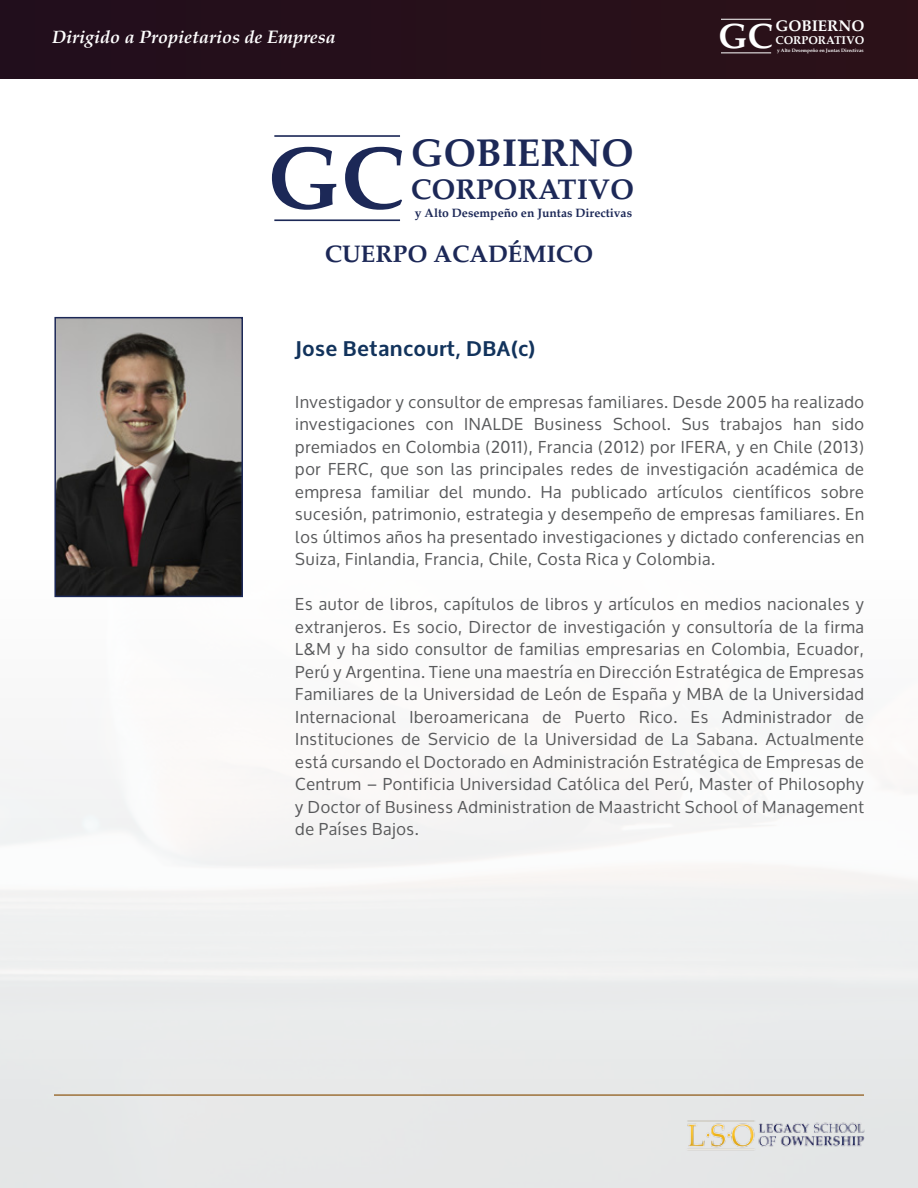
<style>
.page{position:relative;width:918px;height:1188px;background:#fff}
.page>*{position:absolute;margin:0;border:0;box-sizing:border-box;transform-origin:0 0}
.t1{font:700 88.35px "Palatino";color:#1c2857}
.t2{font:700 38.85px "Palatino";color:#1c2857}
.t3{font:700 35.25px "Palatino";color:#fff}
.t4{font:700 28.65px "Palatino";color:#1c2857}
.t5{font:700 24px "Palatino";color:#1c2857}
.t6{font:700 21px "Oxygen";letter-spacing:.04em;color:#12335c}
.t7{font:italic 700 18px "Palatino";color:#fff}
.t8{font:16.5px/22.5px "Oxygen";letter-spacing:.04em;color:#58595b;text-align:justify}
.t9{font:700 15.45px "Palatino";color:#fff}
.t10{font:700 12.15px "Palatino";color:#1c2857}
.t11{font:700 11.4px "Palatino";color:#fff}
.t12{font:700 4.8px "Palatino";color:#fff}
</style>
<div class="page">
<img style="left:0;top:78px;width:918px;height:1110px">
<div style="left:0;top:0;width:918px;height:78px;background:#27101a"></div>
<hr style="left:54px;top:1094px;width:810px;height:2px;background:#9d7139">
<img style="left:684px;top:1117px;width:184px;height:36px">
<hr style="left:721px;top:19px;width:50px;height:1px;background:#fff">
<hr style="left:721px;top:53px;width:50px;height:1px;background:#fff">
<hr style="left:274px;top:135px;width:126px;height:2px;background:#1c2857">
<hr style="left:274px;top:219px;width:126px;height:2px;background:#1c2857">
<img style="left:57px;top:320px;width:183px;height:274px">
<div style="left:54px;top:317px;width:189px;height:280px;border:2px solid #1c2857"></div>
<p class="t7" style="left:52px;top:22px;width:285px">Dirigido a Propietarios de Empresa</p>
<h3 class="t3" style="left:718px;top:6px;width:56px">GC</h3>
<p class="t9" style="left:776px;top:13px;width:90px">GOBIERNO</p>
<p class="t12" style="left:777px;top:46px;width:88px">y Alto Desempeño en Juntas Directivas</p>
<p class="t11" style="left:776px;top:31px;width:90px">CORPORATIVO</p>
<h1 class="t1" style="left:267px;top:103px;width:139px">GC</h1>
<h2 class="t2" style="left:411px;top:120px;width:224px">GOBIERNO</h2>
<p class="t10" style="left:415px;top:203px;width:219px">y Alto Desempeño en Juntas Directivas</p>
<h3 class="t4" style="left:411px;top:164px;width:224px">CORPORATIVO</h3>
<h3 class="t5" style="left:325px;top:233px;width:270px">CUERPO ACADÉMICO</h3>
<p class="t6" style="left:295px;top:336px;width:241px">Jose Betancourt, DBA(c)</p>
<p class="t8" style="left:295px;top:391px;width:570px">Investigador y consultor de empresas familiares. Desde 2005 ha realizado investigaciones con INALDE Business School. Sus trabajos han sido premiados en Colombia (2011), Francia (2012) por IFERA, y en Chile (2013) por FERC, que son las principales redes de investigación académica de empresa familiar del mundo. Ha publicado artículos científicos sobre sucesión, patrimonio, estrategia y desempeño de empresas familiares. En los últimos años ha presentado investigaciones y dictado conferencias en Suiza, Finlandia, Francia, Chile, Costa Rica y Colombia.</p>
<p class="t8" style="left:295px;top:593px;width:570px">Es autor de libros, capítulos de libros y artículos en medios nacionales y extranjeros. Es socio, Director de investigación y consultoría de la firma L&amp;M y ha sido consultor de familias empresarias en Colombia, Ecuador, Perú y Argentina. Tiene una maestría en Dirección Estratégica de Empresas Familiares de la Universidad de León de España y MBA de la Universidad Internacional Iberoamericana de Puerto Rico. Es Administrador de Instituciones de Servicio de la Universidad de La Sabana. Actualmente está cursando el Doctorado en Administración Estratégica de Empresas de Centrum – Pontificia Universidad Católica del Perú, Master of Philosophy y Doctor of Business Administration de Maastricht School of Management de Países Bajos.</p>
</div>
